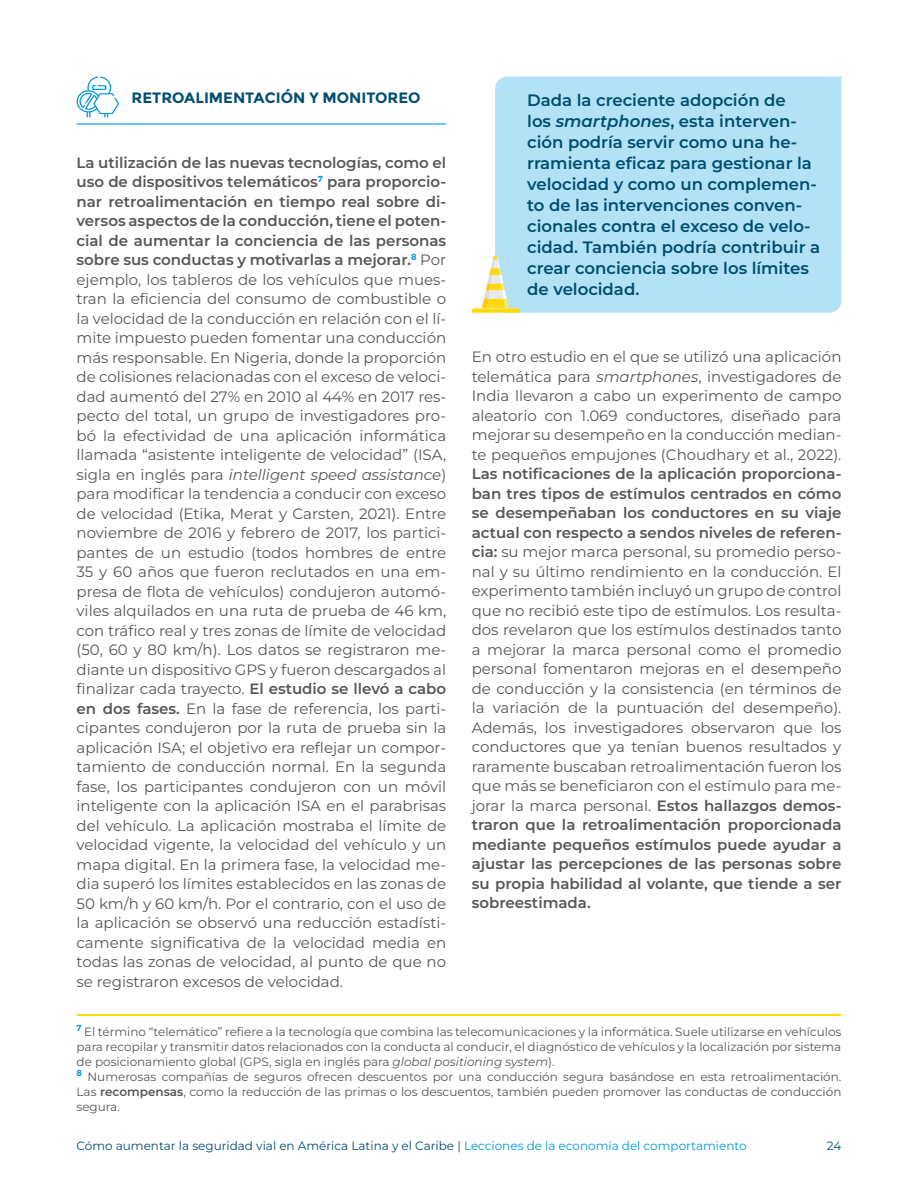
<style>
.page{position:relative;width:918px;height:1188px;background:#fff}
.page>*{position:absolute;margin:0;border:0;box-sizing:border-box;transform-origin:0 0}
.t1{font:100 16.5px/21px "Montserrat";color:#004e70}
.t2{font:15px/19.5px "Montserrat";color:#575756;text-align:justify}
.t3{font:700 15px "Montserrat";color:#004e70}
.t4{font:12px/15px "Montserrat";color:#575756}
.t5{font:12px "Montserrat";color:#004e70}
.s1{font-weight:100}
.s2{font-style:italic}
.s3{font-weight:600;font-style:italic}
.s4{color:#009ade}
</style>
<div class="page">
<svg style="left:77px;top:77px;width:42px;height:40px"></svg>
<hr style="left:77px;top:123px;width:369px;height:2px;background:#009ade">
<svg style="left:76px;top:1014px;width:766px;height:2px"></svg>
<div style="left:495px;top:77px;width:346px;height:236px;background:#b3e1f5"></div>
<svg style="left:472px;top:255px;width:47px;height:58px"></svg>
<p class="t3" style="left:132px;top:88px;width:291px">RETROALIMENTACIÓN Y MONITOREO</p>
<p class="t2" style="left:77px;top:152px;width:371px"><span class="s1">La utilización de las nuevas tecnologías, como el uso de dispositivos telemáticos</span><sup>7</sup> <span class="s1">para proporcio&shy;nar retroalimentación en tiempo real sobre di&shy;versos aspectos de la conducción, tiene el poten&shy;cial de aumentar la conciencia de las personas sobre sus conductas y motivarlas a mejorar.</span><sup>8</sup> Por ejemplo, los tableros de los vehículos que mues&shy;tran la eficiencia del consumo de combustible o la velocidad de la conducción en relación con el lí&shy;mite impuesto pueden fomentar una conducción más responsable. En Nigeria, donde la proporción de colisiones relacionadas con el exceso de veloci&shy;dad aumentó del 27% en 2010 al 44% en 2017 res&shy;pecto del total, un grupo de investigadores pro&shy;bó la efectividad de una aplicación informática llamada “asistente inteligente de velocidad” (ISA, sigla en inglés para <span class="s2">intelligent speed assistance</span>) para modificar la tendencia a conducir con exceso de velocidad (Etika, Merat y Carsten, 2021). Entre noviembre de 2016 y febrero de 2017, los partici&shy;pantes de un estudio (todos hombres de entre 35 y 60 años que fueron reclutados en una em&shy;presa de flota de vehículos) condujeron automó&shy;viles alquilados en una ruta de prueba de 46 km, con tráfico real y tres zonas de límite de velocidad (50, 60 y 80 km/h). Los datos se registraron me&shy;diante un dispositivo GPS y fueron descargados al finalizar cada trayecto. <span class="s1">El estudio se llevó a cabo en dos fases.</span> En la fase de referencia, los parti&shy;cipantes condujeron por la ruta de prueba sin la aplicación ISA; el objetivo era reflejar un compor&shy;tamiento de conducción normal. En la segunda fase, los participantes condujeron con un móvil inteligente con la aplicación ISA en el parabrisas del vehículo. La aplicación mostraba el límite de velocidad vigente, la velocidad del vehículo y un mapa digital. En la primera fase, la velocidad me&shy;dia superó los límites establecidos en las zonas de 50 km/h y 60 km/h. Por el contrario, con el uso de la aplicación se observó una reducción estadísti&shy;camente significativa de la velocidad media en todas las zonas de velocidad, al punto de que no se registraron excesos de velocidad.</p>
<p class="t1" style="left:527px;top:89px;width:294px">Dada la creciente adopción de<br>los <span class="s3">smartphones</span>, esta interven&shy;ción podría servir como una he&shy;rramienta eficaz para gestionar la velocidad y como un complemen&shy;to de las intervenciones conven&shy;cionales contra el exceso de velo&shy;cidad. También podría contribuir a crear conciencia sobre los límites de velocidad.</p>
<p class="t2" style="left:472px;top:347px;width:371px">En otro estudio en el que se utilizó una aplicación telemática para <span class="s2">smartphones</span>, investigadores de India llevaron a cabo un experimento de campo aleatorio con 1.069 conductores, diseñado para mejorar su desempeño en la conducción median&shy;te pequeños empujones (Choudhary et al., 2022).</p>
<p class="t2" style="left:472px;top:464px;width:371px"><span class="s1">Las notificaciones de la aplicación proporciona&shy;ban tres tipos de estímulos centrados en cómo se desempeñaban los conductores en su viaje actual con respecto a sendos niveles de referen&shy;cia:</span> su mejor marca personal, su promedio perso&shy;nal y su último rendimiento en la conducción. El experimento también incluyó un grupo de control que no recibió este tipo de estímulos. Los resulta&shy;dos revelaron que los estímulos destinados tanto a mejorar la marca personal como el promedio personal fomentaron mejoras en el desempeño de conducción y la consistencia (en términos de la variación de la puntuación del desempeño).<br>Además, los investigadores observaron que los conductores que ya tenían buenos resultados y raramente buscaban retroalimentación fueron los que más se beneficiaron con el estímulo para me&shy;jorar la marca personal. <span class="s1">Estos hallazgos demos&shy;traron que la retroalimentación proporcionada mediante pequeños estímulos puede ayudar a ajustar las percepciones de las personas sobre su propia habilidad al volante, que tiende a ser sobreestimada.</span></p>
<p class="t4" style="left:77px;top:1023px;width:766px"><sup>7</sup> El término “telemático” refiere a la tecnología que combina las telecomunicaciones y la informática. Suele utilizarse en vehículos para recopilar y transmitir datos relacionados con la conducta al conducir, el diagnóstico de vehículos y la localización por sistema de posicionamiento global (GPS, sigla en inglés para <span class="s2">global positioning system</span>).<br><sup>8</sup> Numerosas compañías de seguros ofrecen descuentos por una conducción segura basándose en esta retroalimentación.<br>Las <span class="s1">recompensas</span>, como la reducción de las primas o los descuentos, también pueden promover las conductas de conducción segura.</p>
<p class="t5" style="left:77px;top:1138px;width:672px">Cómo aumentar la seguridad vial en América Latina y el Caribe | <span class="s4">Lecciones de la economía del comportamiento</span></p>
<p class="t5" style="left:827px;top:1138px;width:16px">24</p>
</div>
